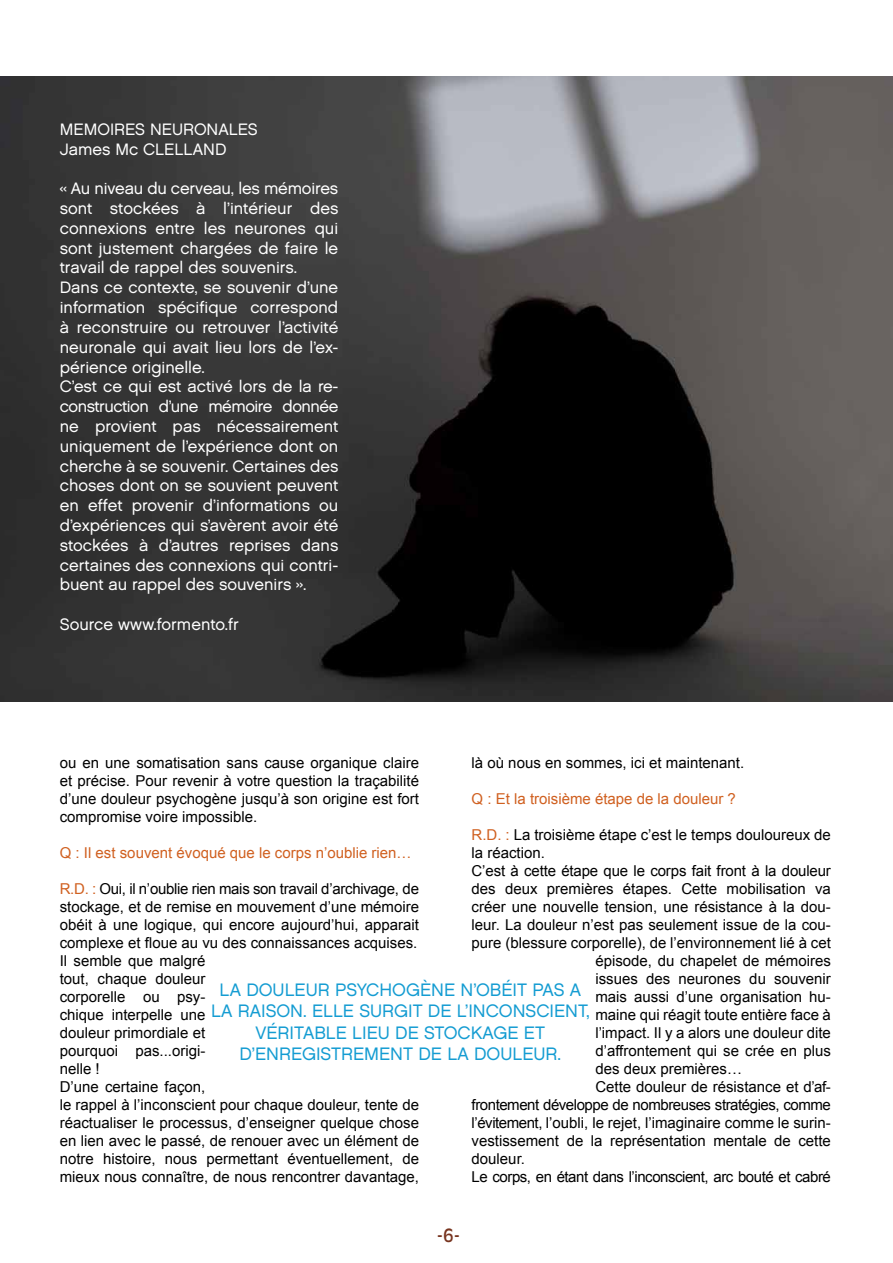
<style>
.page{position:relative;width:893px;height:1263px;background:#fff}
.page>*{position:absolute;margin:0;border:0;box-sizing:border-box;transform-origin:0 0}
.t1{font:18px/21.6px "Chalet London Nineteen Sixty";color:#149cd2;text-align:center}
.t2{font:18px "Antique Olive Std";color:#77341f}
.t3{font:16.5px/19.8px "Chalet London Nineteen Sixty";color:#fff}
.t4{font:15px/18px "Arial";color:#000;text-align:justify}
.t5{font:15px "Arial";letter-spacing:-.03em;color:#000}
.t6{font:15px "Arial";color:#d06020}
.s1{color:#d06020}
</style>
<div class="page">
<img style="left:0;top:77px;width:893px;height:625px">
<p class="t3" style="left:60px;top:119px;width:199px">MEMOIRES NEURONALES<br>James Mc CLELLAND</p>
<p class="t3" style="left:60px;top:179px;width:280px">« Au niveau du cerveau, les mémoires sont stockées à l’intérieur des connexions entre les neurones qui sont justement chargées de faire le travail de rappel des souvenirs.<br>Dans ce contexte, se souvenir d’une information spécifique correspond à reconstruire ou retrouver l’activité neuronale qui avait lieu lors de l’ex&shy;périence originelle.<br>C’est ce qui est activé lors de la re&shy;construction d’une mémoire donnée ne provient pas nécessairement uniquement de l’expérience dont on cherche à se souvenir. Certaines des choses dont on se souvient peuvent en effet provenir d’informations ou d’expériences qui s’avèrent avoir été stockées à d’autres reprises dans certaines des connexions qui contri&shy;buent au rappel des souvenirs ».</p>
<p class="t3" style="left:60px;top:614px;width:181px">Source www.formento.fr</p>
<p class="t4" style="left:472px;top:754px;width:274px">là où nous en sommes, ici et maintenant.</p>
<p class="t6" style="left:472px;top:789px;width:266px">Q : Et la troisième étape de la douleur ?</p>
<p class="t4" style="left:472px;top:826px;width:361px"><span class="s1">R.D. :</span> La troisième étape c’est le temps douloureux de</p>
<p class="t4" style="left:472px;top:844px;width:75px">la réaction.</p>
<p class="t4" style="left:472px;top:862px;width:361px">C’est à cette étape que le corps fait front à la douleur</p>
<p class="t4" style="left:472px;top:880px;width:361px">des deux premières étapes. Cette mobilisation va</p>
<p class="t4" style="left:472px;top:898px;width:361px">créer une nouvelle tension, une résistance à la dou-</p>
<p class="t4" style="left:472px;top:916px;width:361px">leur. La douleur n’est pas seulement issue de la cou-</p>
<p class="t4" style="left:472px;top:934px;width:361px">pure (blessure corporelle), de l’environnement lié à cet</p>
<p class="t4" style="left:595px;top:952px;width:237px">épisode, du chapelet de mémoires</p>
<p class="t4" style="left:595px;top:970px;width:237px">issues des neurones du souvenir</p>
<p class="t4" style="left:595px;top:988px;width:237px">mais aussi d’une organisation hu-</p>
<p class="t4" style="left:595px;top:1006px;width:237px">maine qui réagit toute entière face à</p>
<p class="t4" style="left:595px;top:1024px;width:237px">l’impact. Il y a alors une douleur dite</p>
<p class="t4" style="left:595px;top:1042px;width:237px">d’affrontement qui se crée en plus</p>
<p class="t4" style="left:595px;top:1060px;width:148px">des deux premières…</p>
<p class="t4" style="left:595px;top:1078px;width:237px">Cette douleur de résistance et d’af-</p>
<p class="t5" style="left:472px;top:1095px;width:361px">frontement développe de nombreuses stratégies, comme</p>
<p class="t4" style="left:472px;top:1114px;width:361px">l’évitement, l’oubli, le rejet, l’imaginaire comme le surin-</p>
<p class="t4" style="left:472px;top:1132px;width:361px">vestissement de la représentation mentale de cette</p>
<p class="t4" style="left:472px;top:1150px;width:55px">douleur.</p>
<p class="t5" style="left:472px;top:1167px;width:361px">Le corps, en étant dans l’inconscient, arc bouté et cabré</p>
<p class="t4" style="left:60px;top:754px;width:361px">ou en une somatisation sans cause organique claire et précise. Pour revenir à votre question la traçabilité d’une douleur psychogène jusqu’à son origine est fort compromise voire impossible.</p>
<p class="t6" style="left:60px;top:843px;width:353px">Q : Il est souvent évoqué que le corps n’oublie rien…</p>
<p class="t4" style="left:60px;top:880px;width:361px;text-align:left"><span class="s1">R.D. :</span> Oui, il n’oublie rien mais son travail d’archivage, de stockage, et de remise en mouvement d’une mémoire obéit à une logique, qui encore aujourd’hui, apparait complexe et floue au vu des connaissances acquises.<br>Il semble que malgré<br>tout, chaque douleur<br>corporelle ou psy-<br>chique interpelle une<br>douleur primordiale et<br>pourquoi pas...origi-<br>nelle !<br>D’une certaine façon,<br>le rappel à l’inconscient pour chaque douleur, tente de réactualiser le processus, d’enseigner quelque chose en lien avec le passé, de renouer avec un élément de notre histoire, nous permettant éventuellement, de mieux nous connaître, de nous rencontrer davantage,</p>
<p class="t1" style="left:211px;top:978px;width:380px">LA DOULEUR PSYCHOGÈNE N’OBÉIT PAS A LA RAISON. ELLE SURGIT DE L’INCONSCIENT, VÉRITABLE LIEU DE STOCKAGE ET D’ENREGISTREMENT DE LA DOULEUR.</p>
<p class="t2" style="left:437px;top:1225px;width:26px">-6-</p>
</div>
